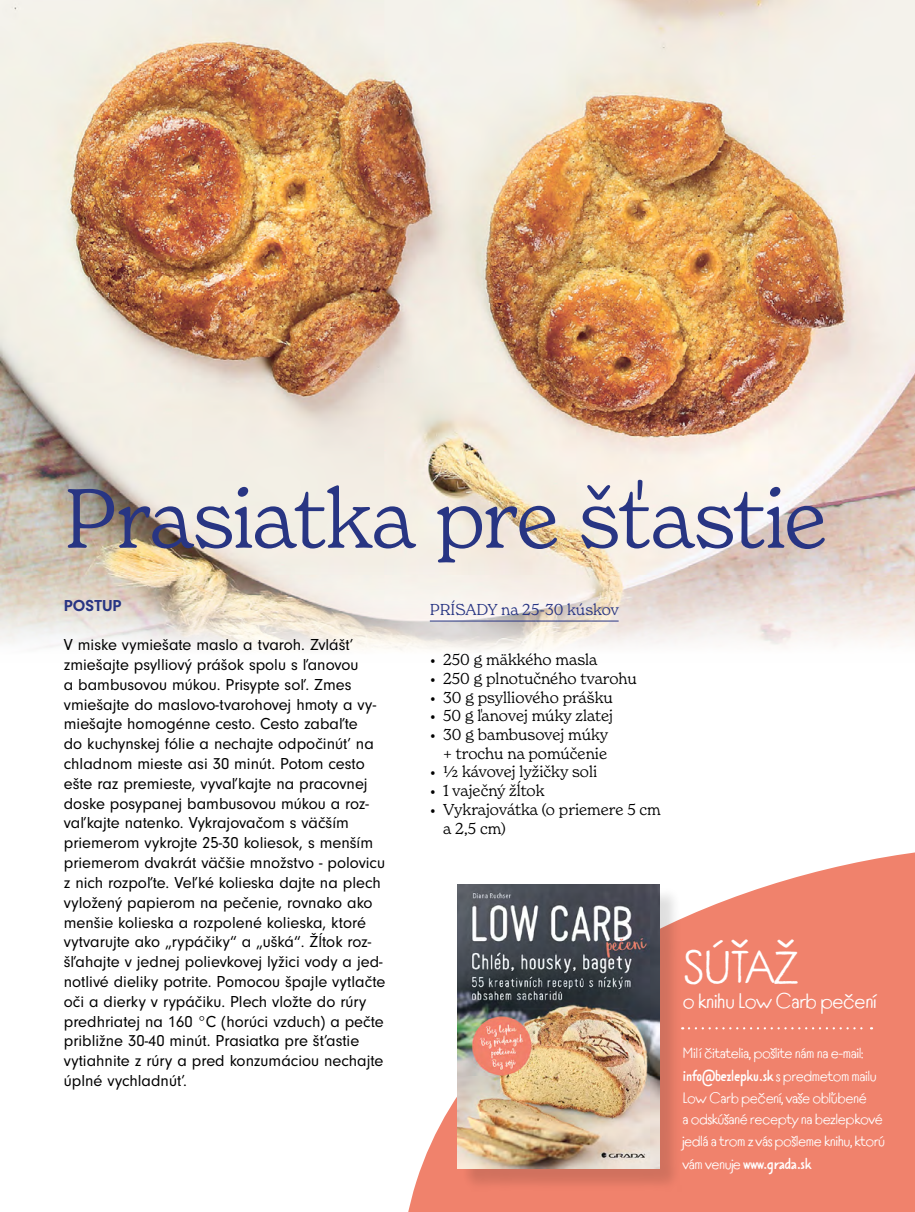
<style>
.page{position:relative;width:915px;height:1212px;background:#fff}
.page>*{position:absolute;margin:0;border:0;box-sizing:border-box;transform-origin:0 0}
.t1{font:300 82.5px "New Spirit";letter-spacing:-.02em;color:#283583}
.t2{font:45.9px "Tomarik Introvert";letter-spacing:-.075em;color:#fff}
.t3{font:21px "Tomarik Introvert";letter-spacing:-.075em;color:#fff}
.t4{font:16.5px/19.8px "Neuzeit Gro";color:#000}
.t5{font:16.5px "Tomarik Poster";letter-spacing:-.075em;color:#fff}
.t6{font:700 16.5px "Neuzeit Gro";letter-spacing:.005em;color:#283583}
.t7{font:300 15.6px/18.8px "New Spirit";color:#000;text-align:right}
.t8{font:300 15.6px "New Spirit";color:#283583}
.t9{font:15px/21.5px "Tomarik Introvert";letter-spacing:-.075em;color:#fff}
.s1{font-family:"Tomarik Introvert";font-size:15px}
</style>
<div class="page">
<svg style="left:408px;top:852px;width:506px;height:360px;fill:#f0826c"></svg>
<img style="left:0;top:0;width:914px;height:652px">
<hr style="left:429px;top:621px;width:189px;height:1px;background:#283583">
<div style="left:460px;top:887px;width:221px;height:304px;background:#000;opacity:.13"></div>
<img style="left:457px;top:884px;width:202px;height:285px">
<svg style="left:682px;top:1027px;width:189px;height:2px"></svg>
<h1 class="t1" style="left:64px;top:467px;width:764px">Prasiatka pre šťastie</h1>
<p class="t6" style="left:64px;top:596px;width:59px">POSTUP</p>
<p class="t4" style="left:64px;top:635px;width:323px">V miske vymiešate maslo a tvaroh. Zvlášť zmiešajte psylliový prášok spolu s ľanovou<br>a bambusovou múkou. Prisypte soľ. Zmes vmiešajte do maslovo-tvarohovej hmoty a vy&shy;miešajte homogénne cesto. Cesto zabaľte<br>do kuchynskej fólie a nechajte odpočinúť na chladnom mieste asi 30 minút. Potom cesto ešte raz premieste, vyvaľkajte na pracovnej doske posypanej bambusovou múkou a roz&shy;vaľkajte natenko. Vykrajovačom s väčším priemerom vykrojte 25-30 koliesok, s menším priemerom dvakrát väčšie množstvo - polovicu z nich rozpoľte. Veľké kolieska dajte na plech vyložený papierom na pečenie, rovnako ako menšie kolieska a rozpolené kolieska, ktoré vytvarujte ako „rypáčiky“ a „ušká“. Žĺtok roz&shy;šľahajte v jednej polievkovej lyžici vody a jed&shy;notlivé dieliky potrite. Pomocou špajle vytlačte oči a dierky v rypáčiku. Plech vložte do rúry predhriatej na 160 °C (horúci vzduch) a pečte približne 30-40 minút. Prasiatka pre šťastie vytiahnite z rúry a pred konzumáciou nechajte úplné vychladnúť.</p>
<p class="t8" style="left:429px;top:600px;width:191px">PRÍSADY na 25-30 kúskov</p>
<p class="t7" style="left:429px;top:650px;width:169px">• 250 g mäkkého masla</p>
<p class="t7" style="left:429px;top:669px;width:208px">• 250 g plnotučného tvarohu</p>
<p class="t7" style="left:429px;top:687px;width:184px">• 30 g psylliového prášku</p>
<p class="t7" style="left:429px;top:706px;width:185px">• 50 g ľanovej múky zlatej</p>
<p class="t7" style="left:429px;top:725px;width:180px">• 30 g bambusovej múky + trochu na pomúčenie</p>
<p class="t7" style="left:429px;top:762px;width:169px">• ½ kávovej lyžičky soli</p>
<p class="t7" style="left:429px;top:781px;width:116px">• 1 vaječný žĺtok</p>
<p class="t7" style="left:443px;top:800px;width:219px;text-align:left;text-indent:-13px">• Vykrajovátka (o priemere 5 cm a 2,5 cm)</p>
<h2 class="t2" style="left:682px;top:929px;width:119px">SÚŤAŽ</h2>
<p class="t3" style="left:682px;top:983px;width:196px">o knihu Low Carb pečení</p>
<p class="t9" style="left:682px;top:1041px;width:183px">Milí čitatelia, pošlite nám na e-mail:</p>
<p class="t5" style="left:682px;top:1063px;width:196px">info@bezlepku.sk <span class="s1">s predmetom mailu</span></p>
<p class="t9" style="left:682px;top:1085px;width:205px">Low Carb pečení, vaše obľúbené<br>a odskúšané recepty na bezlepkové jedlá a trom z vás pošleme knihu, ktorú</p>
<p class="t5" style="left:682px;top:1151px;width:131px"><span class="s1">vám venuje</span> www.grada.sk</p>
</div>
